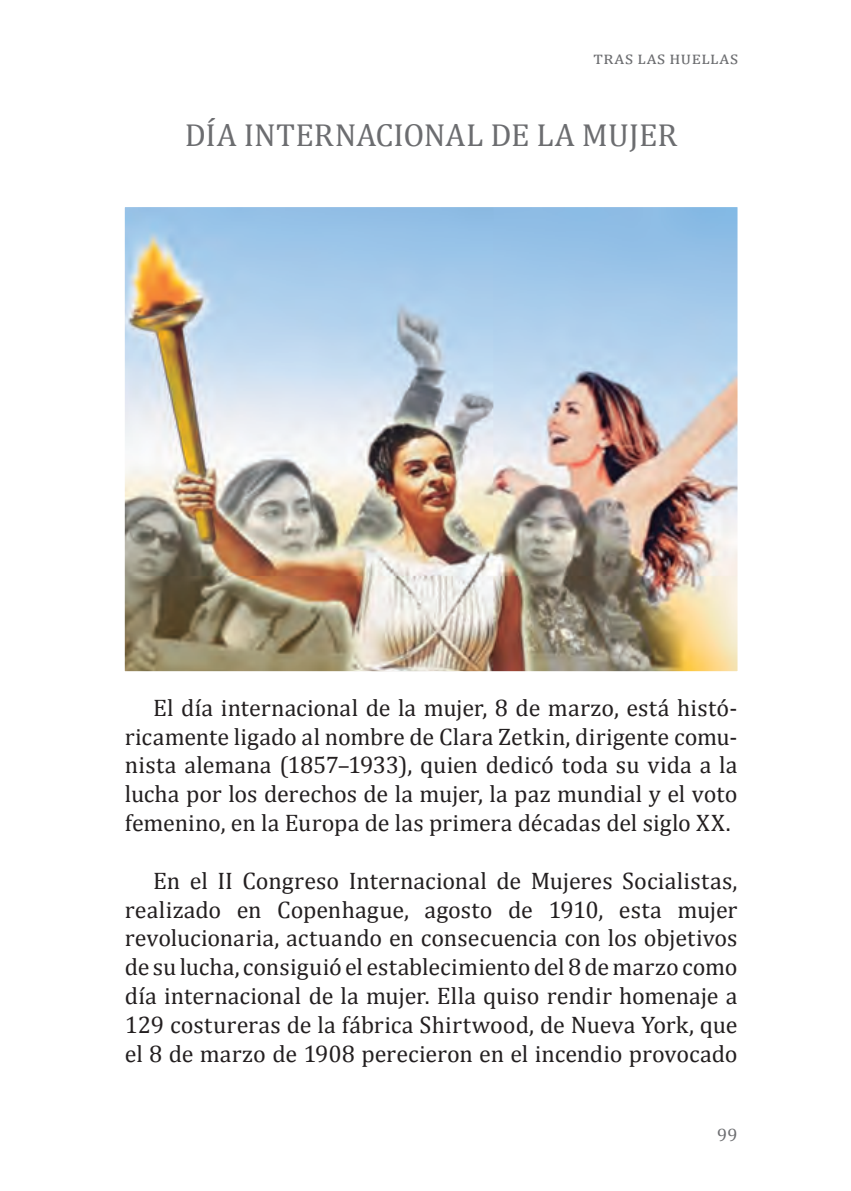
<style>
.page{position:relative;width:851px;height:1191px;background:#fff}
.page>*{position:absolute;margin:0;border:0;box-sizing:border-box;transform-origin:0 0}
.t1{font:32px "Cambria";color:#6c6d70}
.t2{font:24px/28.8px "Cambria";letter-spacing:-.005em;color:#231f20;text-align:justify}
.t3{font:18px "Cambria";letter-spacing:.04em;color:#6c6d70}
</style>
<div class="page">
<img style="left:124px;top:207px;width:614px;height:465px">
<p class="t3" style="left:593px;top:47px;width:146px">tras las huellas</p>
<h1 class="t1" style="left:185px;top:116px;width:494px">DÍA INTERNACIONAL DE LA MUJER</h1>
<p class="t2" style="left:125px;top:693px;width:614px;text-indent:28px">El día internacional de la mujer, 8 de marzo, está histó&shy;ricamente ligado al nombre de Clara Zetkin, dirigente comu&shy;nista alemana (1857–1933), quien dedicó toda su vida a la lucha por los derechos de la mujer, la paz mundial y el voto femenino, en la Europa de las primera décadas del siglo XX.</p>
<p class="t2" style="left:125px;top:866px;width:614px;text-indent:28px">En el II Congreso Internacional de Mujeres Socialistas, realizado en Copenhague, agosto de 1910, esta mujer revolucionaria, actuando en consecuencia con los objetivos de su lucha, consiguió el establecimiento del 8 de marzo como día internacional de la mujer. Ella quiso rendir homenaje a 129 costureras de la fábrica Shirtwood, de Nueva York, que el 8 de marzo de 1908 perecieron en el incendio provocado</p>
<p class="t3" style="left:717px;top:1124px;width:22px">99</p>
</div>
